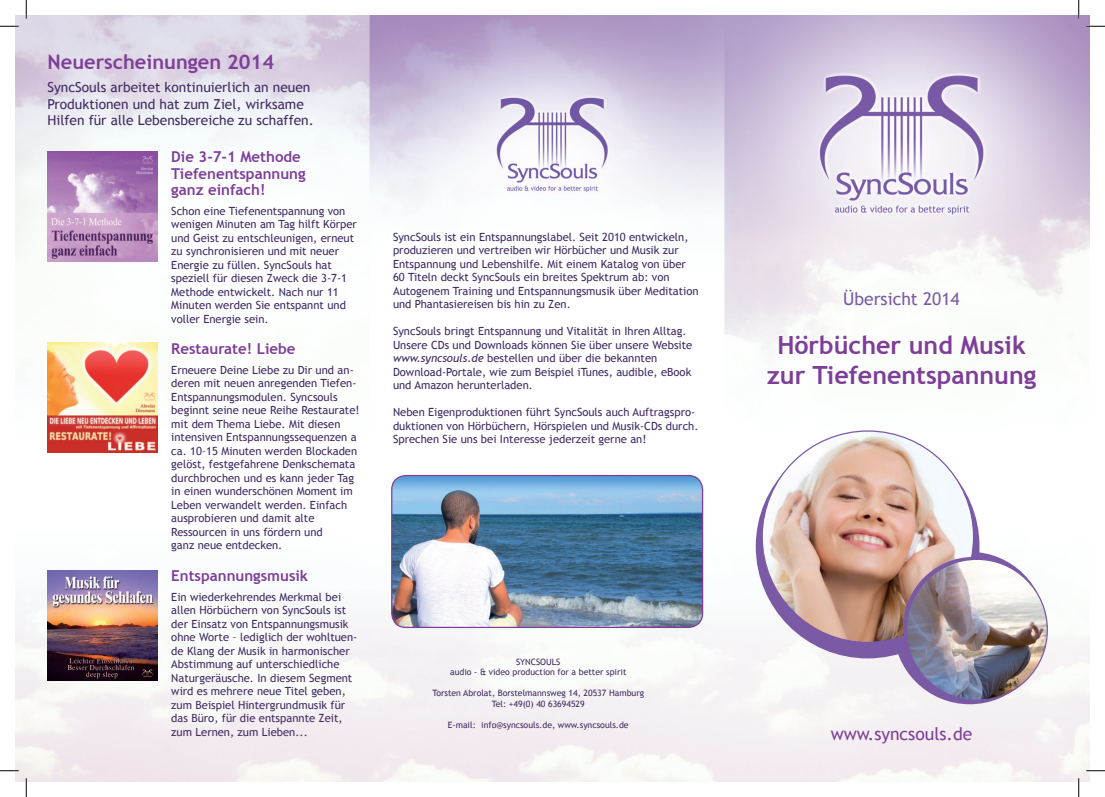
<style>
.page{position:relative;width:1105px;height:797px;background:#fff}
.page>*{position:absolute;margin:0;border:0;box-sizing:border-box;transform-origin:0 0}
.t1{font:700 25px/30px "Trebuchet MS";color:#7e3e98;text-align:center}
.t2{font:700 20px "Trebuchet MS";color:#7e3e98}
.t3{font:17.5px "Trebuchet MS";color:#7e3e98}
.t4{font:17.5px "Trebuchet MS";color:#7b5aa5}
.t5{font:700 15px/16.2px "Trebuchet MS";color:#7e3e98}
.t6{font:13.75px/16.5px "Trebuchet MS";color:#402b62}
.t7{font:11.25px/13.5px "Trebuchet MS";color:#402b62}
.t8{font:8.75px/10.5px "Trebuchet MS";color:#402b62;text-align:center}
.s1{font-style:italic}
</style>
<div class="page">
<img style="left:16px;top:16px;width:1073px;height:765px">
<img style="left:392px;top:475px;width:311px;height:152px">
<div style="left:391px;top:475px;width:312px;height:153px;border:1px solid #7e3e98;border-radius:14px"></div>
<div style="left:756px;top:434px;width:223px;height:224px;background:#7b5aa5;border-radius:50%"></div>
<img style="left:48px;top:151px;width:109px;height:110px">
<img style="left:48px;top:570px;width:109px;height:110px">
<img style="left:48px;top:342px;width:109px;height:110px">
<div style="left:893px;top:552px;width:153px;height:152px;background:#7b5aa5;border-radius:50%"></div>
<img style="left:762px;top:431px;width:211px;height:211px;border-radius:106px">
<div style="left:903px;top:557px;width:141px;height:141px;background:#7b5aa5;border-radius:50%"></div>
<img style="left:906px;top:559px;width:141px;height:141px;border-radius:70px">
<svg style="left:0;top:25px;width:19px;height:2px"></svg>
<svg style="left:1086px;top:25px;width:19px;height:2px"></svg>
<svg style="left:0;top:770px;width:19px;height:1px"></svg>
<svg style="left:1086px;top:770px;width:19px;height:1px"></svg>
<svg style="left:25px;top:0;width:2px;height:19px"></svg>
<svg style="left:25px;top:778px;width:2px;height:19px"></svg>
<svg style="left:1078px;top:0;width:1px;height:19px"></svg>
<svg style="left:1078px;top:778px;width:1px;height:19px"></svg>
<h2 class="t2" style="left:48px;top:50px;width:228px">Neuerscheinungen 2014</h2>
<p class="t6" style="left:48px;top:79px;width:268px">SyncSouls arbeitet kontinuierlich an neuen<br>Produktionen und hat zum Ziel, wirksame<br>Hilfen für alle Lebensbereiche zu schaffen.</p>
<h3 class="t5" style="left:171px;top:149px;width:136px">Die 3-7-1 Methode<br>Tiefenentspannung ganz einfach!</h3>
<p class="t7" style="left:171px;top:204px;width:187px">Schon eine Tiefenentspannung von wenigen Minuten am Tag hilft Körper und Geist zu entschleunigen, erneut zu synchronisieren und mit neuer<br>Energie zu füllen. SyncSouls hat speziell für diesen Zweck die 3-7-1<br>Methode entwickelt. Nach nur 11<br>Minuten werden Sie entspannt und voller Energie sein.</p>
<h3 class="t5" style="left:171px;top:341px;width:126px">Restaurate! Liebe</h3>
<p class="t7" style="left:171px;top:363px;width:190px">Erneuere Deine Liebe zu Dir und an&shy;deren mit neuen anregenden Tiefen-Entspannungsmodulen. Syncsouls beginnt seine neue Reihe Restaurate! mit dem Thema Liebe. Mit diesen intensiven Entspannungssequenzen a ca. 10–15 Minuten werden Blockaden gelöst, festgefahrene Denkschemata durchbrochen und es kann jeder Tag in einen wunderschönen Moment im Leben verwandelt werden. Einfach ausprobieren und damit alte Ressourcen in uns fördern und<br>ganz neue entdecken.</p>
<h3 class="t5" style="left:171px;top:567px;width:138px">Entspannungsmusik</h3>
<p class="t7" style="left:171px;top:590px;width:188px">Ein wiederkehrendes Merkmal bei allen Hörbüchern von SyncSouls ist der Einsatz von Entspannungsmusik ohne Worte – lediglich der wohltuen&shy;de Klang der Musik in harmonischer Abstimmung auf unterschiedliche Naturgeräusche. In diesem Segment wird es mehrere neue Titel geben, zum Beispiel Hintergrundmusik für das Büro, für die entspannte Zeit, zum Lernen, zum Lieben...</p>
<p class="t7" style="left:393px;top:230px;width:307px">SyncSouls ist ein Entspannungslabel. Seit 2010 entwickeln, produzieren und vertreiben wir Hörbücher und Musik zur Entspannung und Lebenshilfe. Mit einem Katalog von über 60 Titeln deckt SyncSouls ein breites Spektrum ab: von Autogenem Training und Entspannungsmusik über Meditation und Phantasiereisen bis hin zu Zen.</p>
<p class="t7" style="left:393px;top:325px;width:301px">SyncSouls bringt Entspannung und Vitalität in Ihren Alltag.<br>Unsere CDs und Downloads können Sie über unsere Website <span class="s1">www.syncsouls.de</span> bestellen und über die bekannten Download-Portale, wie zum Beispiel iTunes, audible, eBook und Amazon herunterladen.</p>
<p class="t7" style="left:393px;top:406px;width:307px">Neben Eigenproduktionen führt SyncSouls auch Auftragspro&shy;duktionen von Hörbüchern, Hörspielen und Musik-CDs durch.<br>Sprechen Sie uns bei Interesse jederzeit gerne an!</p>
<p class="t8" style="left:450px;top:656px;width:178px">SYNCSOULS<br>audio - &amp; video production for a better spirit</p>
<p class="t8" style="left:432px;top:688px;width:213px">Torsten Abrolat, Borstelmannsweg 14, 20537 Hamburg<br>Tel: +49(0) 40 63694529</p>
<p class="t8" style="left:448px;top:719px;width:182px">E-mail: info@syncsouls.de, www.syncsouls.de</p>
<h3 class="t4" style="left:843px;top:288px;width:118px">Übersicht 2014</h3>
<h1 class="t1" style="left:767px;top:330px;width:271px">Hörbücher und Musik zur Tiefenentspannung</h1>
<h3 class="t3" style="left:831px;top:723px;width:143px">www.syncsouls.de</h3>
</div>
